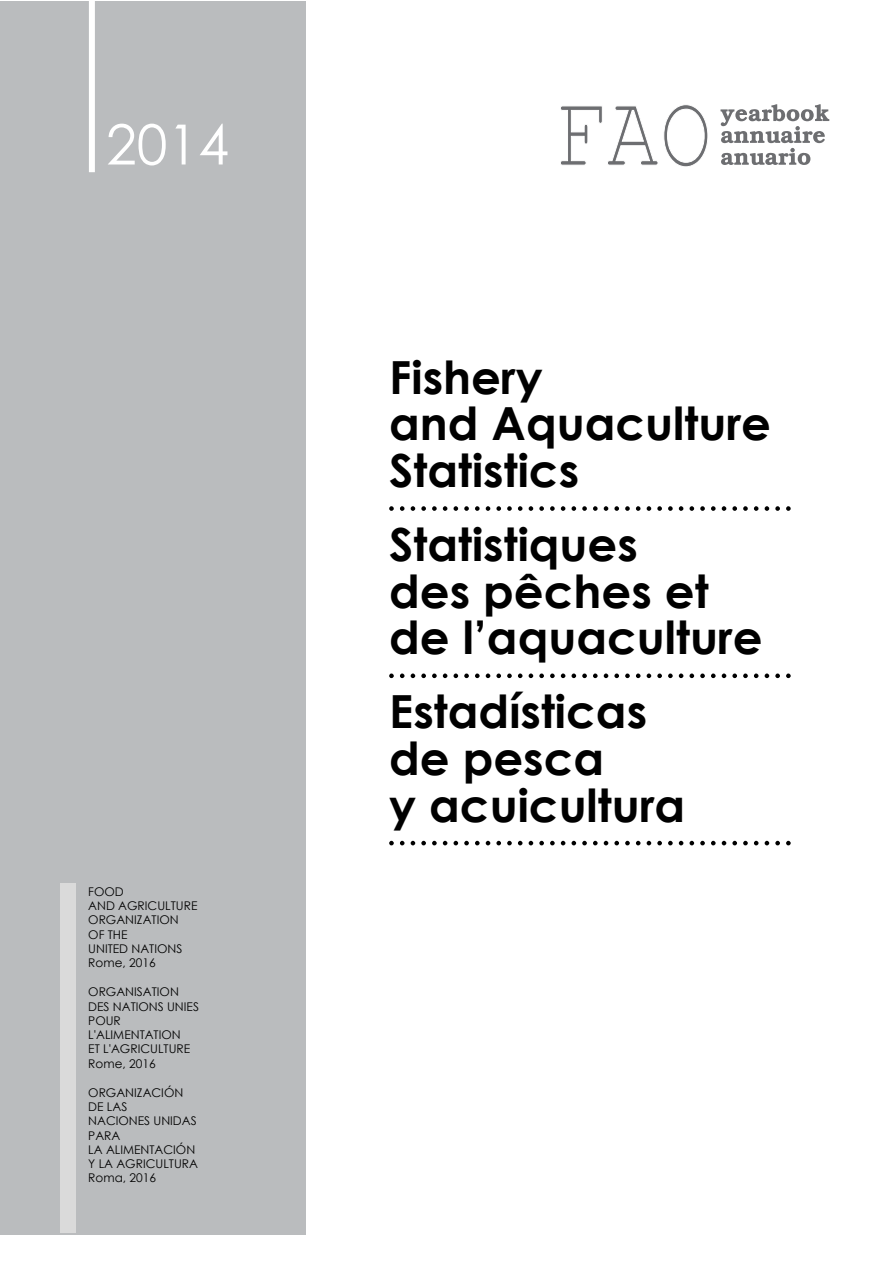
<style>
.page{position:relative;width:893px;height:1263px;background:#fff}
.page>*{position:absolute;margin:0;border:0;box-sizing:border-box;transform-origin:0 0}
.t1{font:55.5px "Century Gothic";color:#fff}
.t2{font:700 45.6px/46.8px "Century Gothic";color:#000}
.t3{font:12px/14.2px "Century Gothic";color:#010101}
</style>
<div class="page">
<svg style="left:560px;top:105px;width:148px;height:62px"></svg>
<svg style="left:720px;top:104px;width:109px;height:61px"></svg>
<div style="left:0;top:1px;width:306px;height:1233px;background:#babcbe"></div>
<div style="left:60px;top:883px;width:16px;height:349px;background:#dadada"></div>
<svg style="left:389px;top:506px;width:5px;height:5px"></svg>
<svg style="left:400px;top:506px;width:4px;height:5px"></svg>
<svg style="left:411px;top:506px;width:4px;height:5px"></svg>
<svg style="left:421px;top:506px;width:5px;height:5px"></svg>
<svg style="left:432px;top:506px;width:5px;height:5px"></svg>
<svg style="left:443px;top:506px;width:4px;height:5px"></svg>
<svg style="left:454px;top:506px;width:4px;height:5px"></svg>
<svg style="left:464px;top:506px;width:5px;height:5px"></svg>
<svg style="left:475px;top:506px;width:5px;height:5px"></svg>
<svg style="left:486px;top:506px;width:4px;height:5px"></svg>
<svg style="left:496px;top:506px;width:5px;height:5px"></svg>
<svg style="left:507px;top:506px;width:5px;height:5px"></svg>
<svg style="left:518px;top:506px;width:4px;height:5px"></svg>
<svg style="left:529px;top:506px;width:4px;height:5px"></svg>
<svg style="left:539px;top:506px;width:5px;height:5px"></svg>
<svg style="left:550px;top:506px;width:5px;height:5px"></svg>
<svg style="left:561px;top:506px;width:4px;height:5px"></svg>
<svg style="left:572px;top:506px;width:4px;height:5px"></svg>
<svg style="left:582px;top:506px;width:5px;height:5px"></svg>
<svg style="left:593px;top:506px;width:5px;height:5px"></svg>
<svg style="left:604px;top:506px;width:4px;height:5px"></svg>
<svg style="left:614px;top:506px;width:5px;height:5px"></svg>
<svg style="left:625px;top:506px;width:5px;height:5px"></svg>
<svg style="left:636px;top:506px;width:4px;height:5px"></svg>
<svg style="left:647px;top:506px;width:4px;height:5px"></svg>
<svg style="left:657px;top:506px;width:5px;height:5px"></svg>
<svg style="left:668px;top:506px;width:5px;height:5px"></svg>
<svg style="left:679px;top:506px;width:4px;height:5px"></svg>
<svg style="left:689px;top:506px;width:5px;height:5px"></svg>
<svg style="left:700px;top:506px;width:5px;height:5px"></svg>
<svg style="left:711px;top:506px;width:5px;height:5px"></svg>
<svg style="left:722px;top:506px;width:4px;height:5px"></svg>
<svg style="left:732px;top:506px;width:5px;height:5px"></svg>
<svg style="left:743px;top:506px;width:5px;height:5px"></svg>
<svg style="left:754px;top:506px;width:4px;height:5px"></svg>
<svg style="left:765px;top:506px;width:4px;height:5px"></svg>
<svg style="left:775px;top:506px;width:5px;height:5px"></svg>
<svg style="left:786px;top:506px;width:5px;height:5px"></svg>
<svg style="left:389px;top:673px;width:5px;height:5px"></svg>
<svg style="left:400px;top:673px;width:4px;height:5px"></svg>
<svg style="left:411px;top:673px;width:4px;height:5px"></svg>
<svg style="left:421px;top:673px;width:5px;height:5px"></svg>
<svg style="left:432px;top:673px;width:5px;height:5px"></svg>
<svg style="left:443px;top:673px;width:4px;height:5px"></svg>
<svg style="left:454px;top:673px;width:4px;height:5px"></svg>
<svg style="left:464px;top:673px;width:5px;height:5px"></svg>
<svg style="left:475px;top:673px;width:5px;height:5px"></svg>
<svg style="left:486px;top:673px;width:4px;height:5px"></svg>
<svg style="left:496px;top:673px;width:5px;height:5px"></svg>
<svg style="left:507px;top:673px;width:5px;height:5px"></svg>
<svg style="left:518px;top:673px;width:4px;height:5px"></svg>
<svg style="left:529px;top:673px;width:4px;height:5px"></svg>
<svg style="left:539px;top:673px;width:5px;height:5px"></svg>
<svg style="left:550px;top:673px;width:5px;height:5px"></svg>
<svg style="left:561px;top:673px;width:4px;height:5px"></svg>
<svg style="left:572px;top:673px;width:4px;height:5px"></svg>
<svg style="left:582px;top:673px;width:5px;height:5px"></svg>
<svg style="left:593px;top:673px;width:5px;height:5px"></svg>
<svg style="left:604px;top:673px;width:4px;height:5px"></svg>
<svg style="left:614px;top:673px;width:5px;height:5px"></svg>
<svg style="left:625px;top:673px;width:5px;height:5px"></svg>
<svg style="left:636px;top:673px;width:4px;height:5px"></svg>
<svg style="left:647px;top:673px;width:4px;height:5px"></svg>
<svg style="left:657px;top:673px;width:5px;height:5px"></svg>
<svg style="left:668px;top:673px;width:5px;height:5px"></svg>
<svg style="left:679px;top:673px;width:4px;height:5px"></svg>
<svg style="left:689px;top:673px;width:5px;height:5px"></svg>
<svg style="left:700px;top:673px;width:5px;height:5px"></svg>
<svg style="left:711px;top:673px;width:5px;height:5px"></svg>
<svg style="left:722px;top:673px;width:4px;height:5px"></svg>
<svg style="left:732px;top:673px;width:5px;height:5px"></svg>
<svg style="left:743px;top:673px;width:5px;height:5px"></svg>
<svg style="left:754px;top:673px;width:4px;height:5px"></svg>
<svg style="left:765px;top:673px;width:4px;height:5px"></svg>
<svg style="left:775px;top:673px;width:5px;height:5px"></svg>
<svg style="left:786px;top:673px;width:5px;height:5px"></svg>
<svg style="left:389px;top:841px;width:5px;height:4px"></svg>
<svg style="left:400px;top:841px;width:4px;height:4px"></svg>
<svg style="left:411px;top:841px;width:4px;height:4px"></svg>
<svg style="left:421px;top:841px;width:5px;height:4px"></svg>
<svg style="left:432px;top:841px;width:5px;height:4px"></svg>
<svg style="left:443px;top:841px;width:4px;height:4px"></svg>
<svg style="left:454px;top:841px;width:4px;height:4px"></svg>
<svg style="left:464px;top:841px;width:5px;height:4px"></svg>
<svg style="left:475px;top:841px;width:5px;height:4px"></svg>
<svg style="left:486px;top:841px;width:4px;height:4px"></svg>
<svg style="left:496px;top:841px;width:5px;height:4px"></svg>
<svg style="left:507px;top:841px;width:5px;height:4px"></svg>
<svg style="left:518px;top:841px;width:4px;height:4px"></svg>
<svg style="left:529px;top:841px;width:4px;height:4px"></svg>
<svg style="left:539px;top:841px;width:5px;height:4px"></svg>
<svg style="left:550px;top:841px;width:5px;height:4px"></svg>
<svg style="left:561px;top:841px;width:4px;height:4px"></svg>
<svg style="left:572px;top:841px;width:4px;height:4px"></svg>
<svg style="left:582px;top:841px;width:5px;height:4px"></svg>
<svg style="left:593px;top:841px;width:5px;height:4px"></svg>
<svg style="left:604px;top:841px;width:4px;height:4px"></svg>
<svg style="left:614px;top:841px;width:5px;height:4px"></svg>
<svg style="left:625px;top:841px;width:5px;height:4px"></svg>
<svg style="left:636px;top:841px;width:4px;height:4px"></svg>
<svg style="left:647px;top:841px;width:4px;height:4px"></svg>
<svg style="left:657px;top:841px;width:5px;height:4px"></svg>
<svg style="left:668px;top:841px;width:5px;height:4px"></svg>
<svg style="left:679px;top:841px;width:4px;height:4px"></svg>
<svg style="left:689px;top:841px;width:5px;height:4px"></svg>
<svg style="left:700px;top:841px;width:5px;height:4px"></svg>
<svg style="left:711px;top:841px;width:5px;height:4px"></svg>
<svg style="left:722px;top:841px;width:4px;height:4px"></svg>
<svg style="left:732px;top:841px;width:5px;height:4px"></svg>
<svg style="left:743px;top:841px;width:5px;height:4px"></svg>
<svg style="left:754px;top:841px;width:4px;height:4px"></svg>
<svg style="left:765px;top:841px;width:4px;height:4px"></svg>
<svg style="left:775px;top:841px;width:5px;height:4px"></svg>
<svg style="left:786px;top:841px;width:5px;height:4px"></svg>
<div style="left:89px;top:0;width:6px;height:172px;background:#fff"></div>
<h1 class="t1" style="left:106px;top:106px;width:124px">2014</h1>
<p class="t3" style="left:88px;top:884px;width:111px">FOOD<br>AND AGRICULTURE<br>ORGANIZATION<br>OF THE<br>UNITED NATIONS<br>Rome, 2016</p>
<p class="t3" style="left:88px;top:985px;width:112px">ORGANISATION<br>DES NATIONS UNIES<br>POUR<br>L'ALIMENTATION<br>ET L'AGRICULTURE<br>Rome, 2016</p>
<p class="t3" style="left:88px;top:1085px;width:111px">ORGANIZACIÓN<br>DE LAS<br>NACIONES UNIDAS<br>PARA<br>LA ALIMENTACIÓN<br>Y LA AGRICULTURA<br>Roma, 2016</p>
<h2 class="t2" style="left:389px;top:352px;width:383px">Fishery<br>and Aquaculture<br>Statistics</h2>
<h2 class="t2" style="left:389px;top:519px;width:375px">Statistiques<br>des pêches et de l’aquaculture</h2>
<h2 class="t2" style="left:389px;top:686px;width:298px">Estadísticas de pesca<br>y acuicultura</h2>
</div>
